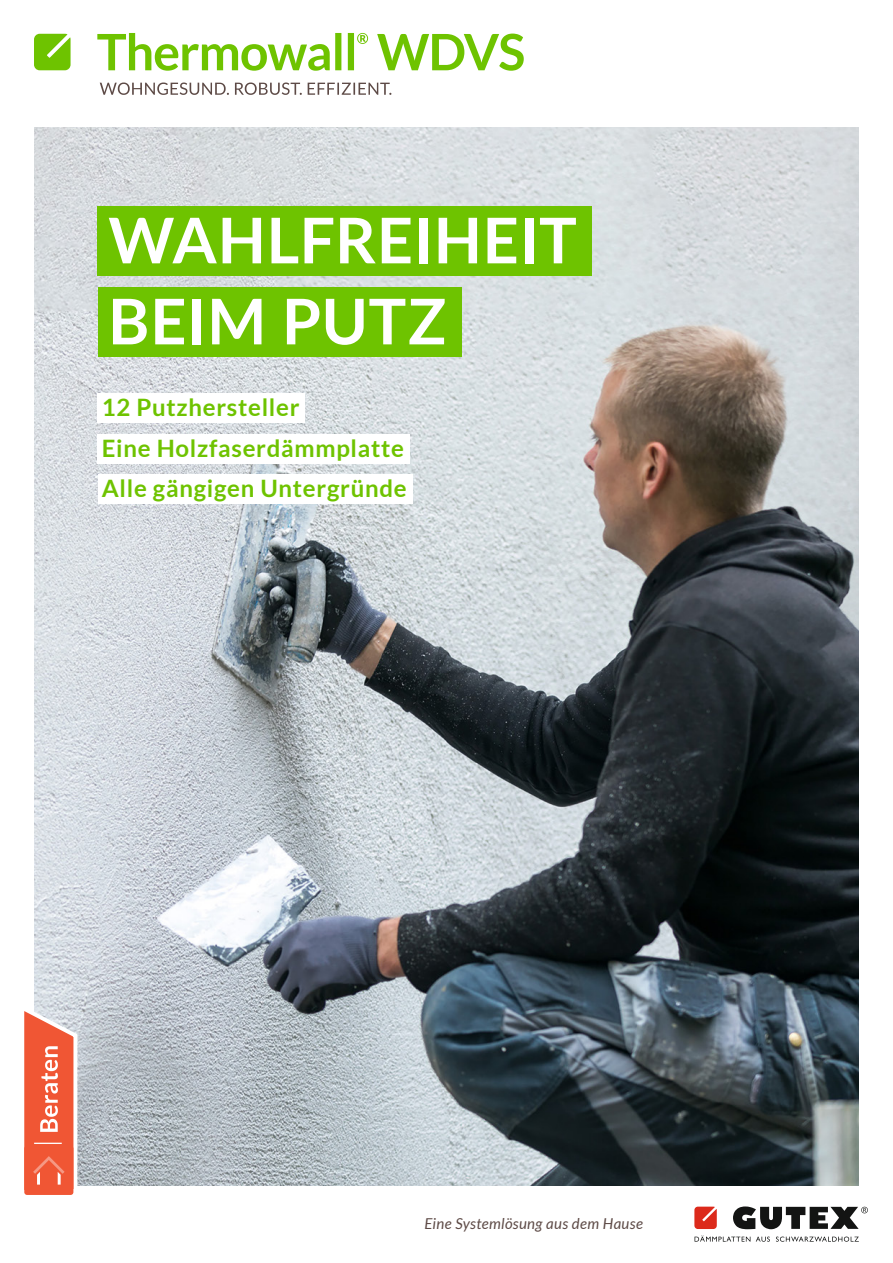
<style>
.page{position:relative;width:893px;height:1263px;background:#fff}
.page>*{position:absolute;margin:0;border:0;box-sizing:border-box;transform-origin:0 0}
.t1{font:700 63px/81px "Lato";letter-spacing:.01em;color:#fff}
.t2{font:700 24px/40.5px "Lato";letter-spacing:.03em;color:#6ec300}
.t3{font:italic 15px "Lato";letter-spacing:.025em;color:#5d4a46}
</style>
<div class="page">
<img style="left:34px;top:128px;width:825px;height:1057px">
<div style="left:98px;top:206px;width:494px;height:70px;background:#6ec300"></div>
<div style="left:98px;top:287px;width:363px;height:70px;background:#6ec300"></div>
<div style="left:98px;top:394px;width:207px;height:29px;background:#fff"></div>
<div style="left:98px;top:434px;width:312px;height:29px;background:#fff"></div>
<div style="left:98px;top:475px;width:314px;height:29px;background:#fff"></div>
<svg style="left:694px;top:1235px;width:165px;height:7px"></svg>
<svg style="left:694px;top:1206px;width:23px;height:23px"></svg>
<svg style="left:733px;top:1206px;width:135px;height:23px"></svg>
<svg style="left:24px;top:1001px;width:55px;height:194px;background:#ee7f68"></svg>
<svg style="left:97px;top:33px;width:427px;height:38px"></svg>
<svg style="left:100px;top:83px;width:291px;height:12px"></svg>
<svg style="left:34px;top:34px;width:37px;height:36px"></svg>
<h1 class="t1" style="left:108px;top:199px;width:470px">WAHLFREIHEIT<br>BEIM PUTZ</h1>
<p class="t2" style="left:102px;top:387px;width:306px">12 Putzhersteller<br>Eine Holzfaserdämmplatte<br>Alle gängigen Untergründe</p>
<p class="t3" style="left:424px;top:1215px;width:220px">Eine Systemlösung aus dem Hause</p>
</div>
